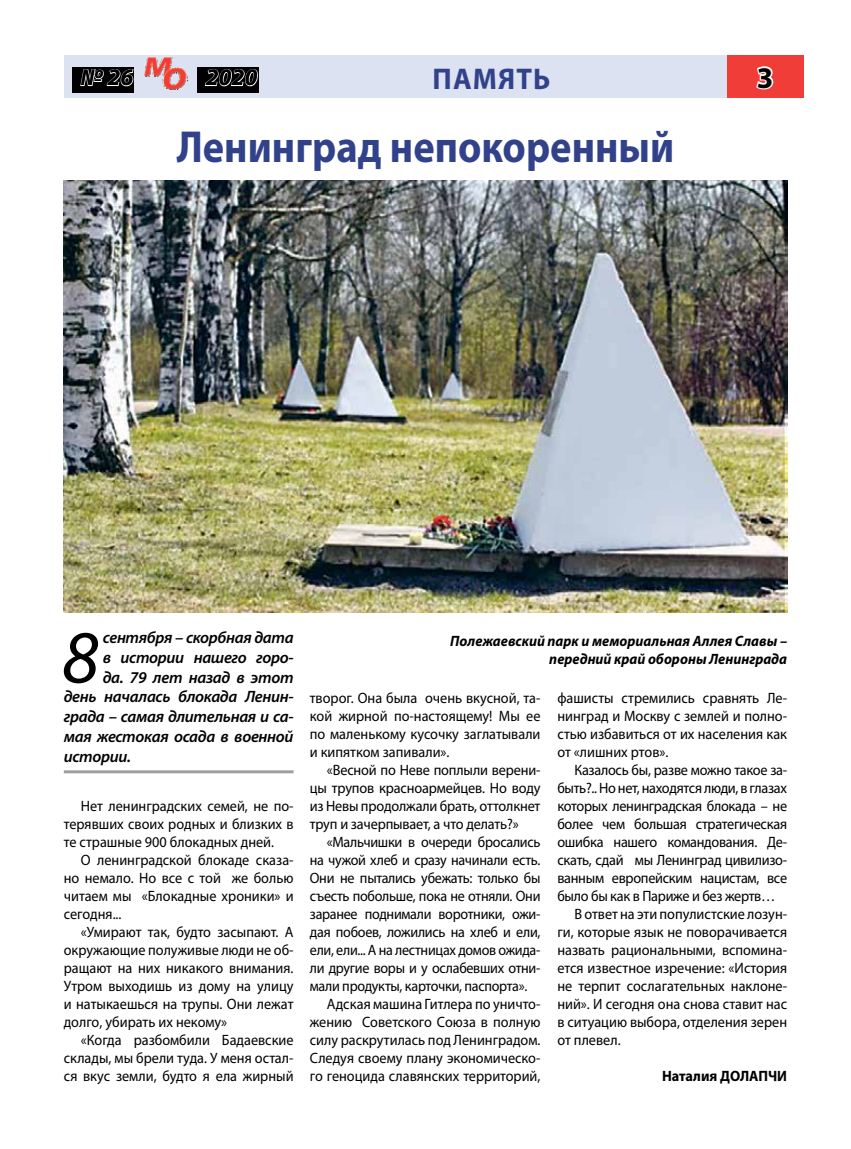
<style>
.page{position:relative;width:851px;height:1149px;background:#fff}
.page>*{position:absolute;margin:0;border:0;box-sizing:border-box;transform-origin:0 0}
.t1{font:italic 75.3px "Myriad Pro";color:#000}
.t2{font:700 45px "Myriad Pro";color:#31428a;scale:.9 1}
.t3{font:700 30px "Myriad Pro";letter-spacing:.04em;color:#31428a;scale:.95 1}
.t4{font:700 30px "Myriad Pro";color:#000}
.t5{font:italic 700 24px "Myriad Pro";color:#000}
.t6{font:italic 600 16.5px "Myriad Pro";letter-spacing:-.02em;color:#000}
.t7{font:15px/18px "Myriad Pro";letter-spacing:-.005em;color:#000;text-align:justify;scale:.95 1}
.t8{font:15px "Myriad Pro";letter-spacing:-.005em;color:#000;scale:.94 1}
.t9{font:italic 700 15px/17.2px "Myriad Pro";color:#000;text-align:right;scale:.95 1}
.t10{font:700 15px "Myriad Pro";color:#000;scale:.95 1}
</style>
<div class="page">
<div style="left:64px;top:55px;width:701px;height:43px;background:#dce2f2"></div>
<div style="left:72px;top:67px;width:62px;height:25px;background:#000"></div>
<svg style="left:79px;top:69px;width:55px;height:24px"></svg>
<img style="left:144px;top:57px;width:43px;height:33px">
<div style="left:197px;top:67px;width:61px;height:25px;background:#000"></div>
<svg style="left:205px;top:69px;width:53px;height:18px"></svg>
<div style="left:727px;top:55px;width:77px;height:43px;background:#f13d37"></div>
<svg style="left:756px;top:66px;width:18px;height:24px"></svg>
<img style="left:64px;top:180px;width:723px;height:432px">
<hr style="left:64px;top:770px;width:229px;height:3px;background:#a19f9d">
<h3 class="t5" style="left:80px;top:62px;width:54px">№ 26</h3>
<h3 class="t5" style="left:206px;top:62px;width:53px">2020</h3>
<h3 class="t3" style="left:432px;top:59px;width:125px">ПАМЯТЬ</h3>
<h3 class="t4" style="left:756px;top:58px;width:18px">3</h3>
<h2 class="t2" style="left:177px;top:117px;width:554px">Ленинград непокоренный</h2>
<h1 class="t1" style="left:62px;top:610px;width:39px">8</h1>
<p class="t6" style="left:103px;top:626px;width:192px">сентября – скорбная дата</p>
<p class="t6" style="left:103px;top:646px;width:192px">в истории нашего горо-</p>
<p class="t6" style="left:103px;top:666px;width:192px">да. 79 лет назад в этот</p>
<p class="t6" style="left:64px;top:686px;width:231px">день началась блокада Ленин-</p>
<p class="t6" style="left:64px;top:706px;width:231px">града – самая длительная и са-</p>
<p class="t6" style="left:64px;top:725px;width:231px">мая жестокая осада в военной</p>
<p class="t6" style="left:64px;top:745px;width:69px">истории.</p>
<p class="t7" style="left:64px;top:796px;width:243px;text-indent:17px">Нет ленинградских семей, не по&shy;терявших своих родных и близких в те страшные 900 блокадных дней.</p>
<p class="t7" style="left:64px;top:850px;width:243px;text-indent:17px">О ленинградской блокаде сказа&shy;но немало. Но все с той же болью читаем мы «Блокадные хроники» и сегодня...</p>
<p class="t7" style="left:64px;top:922px;width:243px;text-indent:17px">«Умирают так, будто засыпают. А окружающие полуживые люди не об&shy;ращают на них никакого внимания.<br>Утром выходишь из дому на улицу и натыкаешься на трупы. Они лежат долго, убирать их некому»</p>
<p class="t7" style="left:64px;top:1030px;width:243px;text-indent:17px">«Когда разбомбили Бадаевские склады, мы брели туда. У меня остал&shy;ся вкус земли, будто я ела жирный</p>
<p class="t9" style="left:450px;top:632px;width:356px">Полежаевский парк и мемориальная Аллея Славы – передний край обороны Ленинграда</p>
<p class="t7" style="left:310px;top:688px;width:244px">творог. Она была очень вкусной, та&shy;кой жирной по-настоящему! Мы ее по маленькому кусочку заглатывали и кипятком запивали».</p>
<p class="t7" style="left:310px;top:760px;width:244px;text-indent:17px">«Весной по Неве поплыли верени&shy;цы трупов красноармейцев. Но воду из Невы продолжали брать, оттолкнет труп и зачерпывает, а что делать?»</p>
<p class="t8" style="left:327px;top:832px;width:229px">«Мальчишки в очереди бросались</p>
<p class="t8" style="left:310px;top:850px;width:247px">на чужой хлеб и сразу начинали есть.</p>
<p class="t8" style="left:310px;top:868px;width:247px">Они не пытались убежать: только бы</p>
<p class="t8" style="left:310px;top:886px;width:247px">съесть побольше, пока не отняли. Они</p>
<p class="t8" style="left:310px;top:904px;width:247px">заранее поднимали воротники, ожи-</p>
<p class="t8" style="left:310px;top:922px;width:247px">дая побоев, ложились на хлеб и ели,</p>
<p class="t8" style="left:310px;top:940px;width:247px">ели, ели... А на лестницах домов ожида-</p>
<p class="t8" style="left:310px;top:958px;width:247px">ли другие воры и у ослабевших отни-</p>
<p class="t8" style="left:310px;top:976px;width:233px">мали продукты, карточки, паспорта».</p>
<p class="t7" style="left:327px;top:994px;width:226px">Адская машина Гитлера по уничто-</p>
<p class="t7" style="left:310px;top:1012px;width:244px">жению Советского Союза в полную</p>
<p class="t7" style="left:310px;top:1030px;width:244px">силу раскрутилась под Ленинградом.</p>
<p class="t7" style="left:310px;top:1048px;width:244px">Следуя своему плану экономическо-</p>
<p class="t7" style="left:310px;top:1066px;width:244px">го геноцида славянских территорий,</p>
<p class="t7" style="left:557px;top:688px;width:243px">фашисты стремились сравнять Ле&shy;нинград и Москву с землей и полно&shy;стью избавиться от их населения как от «лишних ртов».</p>
<p class="t7" style="left:574px;top:760px;width:225px">Казалось бы, разве можно такое за-</p>
<p class="t7" style="left:557px;top:778px;width:243px">быть?.. Но нет, находятся люди, в глазах</p>
<p class="t7" style="left:557px;top:796px;width:243px">которых ленинградская блокада – не</p>
<p class="t7" style="left:557px;top:814px;width:243px">более чем большая стратегическая</p>
<p class="t7" style="left:557px;top:832px;width:243px">ошибка нашего командования. Де-</p>
<p class="t7" style="left:557px;top:850px;width:243px">скать, сдай мы Ленинград цивилизо-</p>
<p class="t7" style="left:557px;top:868px;width:243px">ванным европейским нацистам, все</p>
<p class="t7" style="left:557px;top:886px;width:231px">было бы как в Париже и без жертв…</p>
<p class="t7" style="left:574px;top:904px;width:225px">В ответ на эти популистские лозун-</p>
<p class="t7" style="left:557px;top:922px;width:243px">ги, которые язык не поворачивается</p>
<p class="t7" style="left:557px;top:940px;width:243px">назвать рациональными, вспомина-</p>
<p class="t7" style="left:557px;top:958px;width:243px">ется известное изречение: «История</p>
<p class="t7" style="left:557px;top:976px;width:243px">не терпит сослагательных наклоне-</p>
<p class="t7" style="left:557px;top:994px;width:243px">ний». И сегодня она снова ставит нас</p>
<p class="t7" style="left:557px;top:1012px;width:243px">в ситуацию выбора, отделения зерен</p>
<p class="t7" style="left:557px;top:1030px;width:68px">от плевел.</p>
<p class="t10" style="left:662px;top:1065px;width:133px">Наталия ДОЛАПЧИ</p>
</div>
